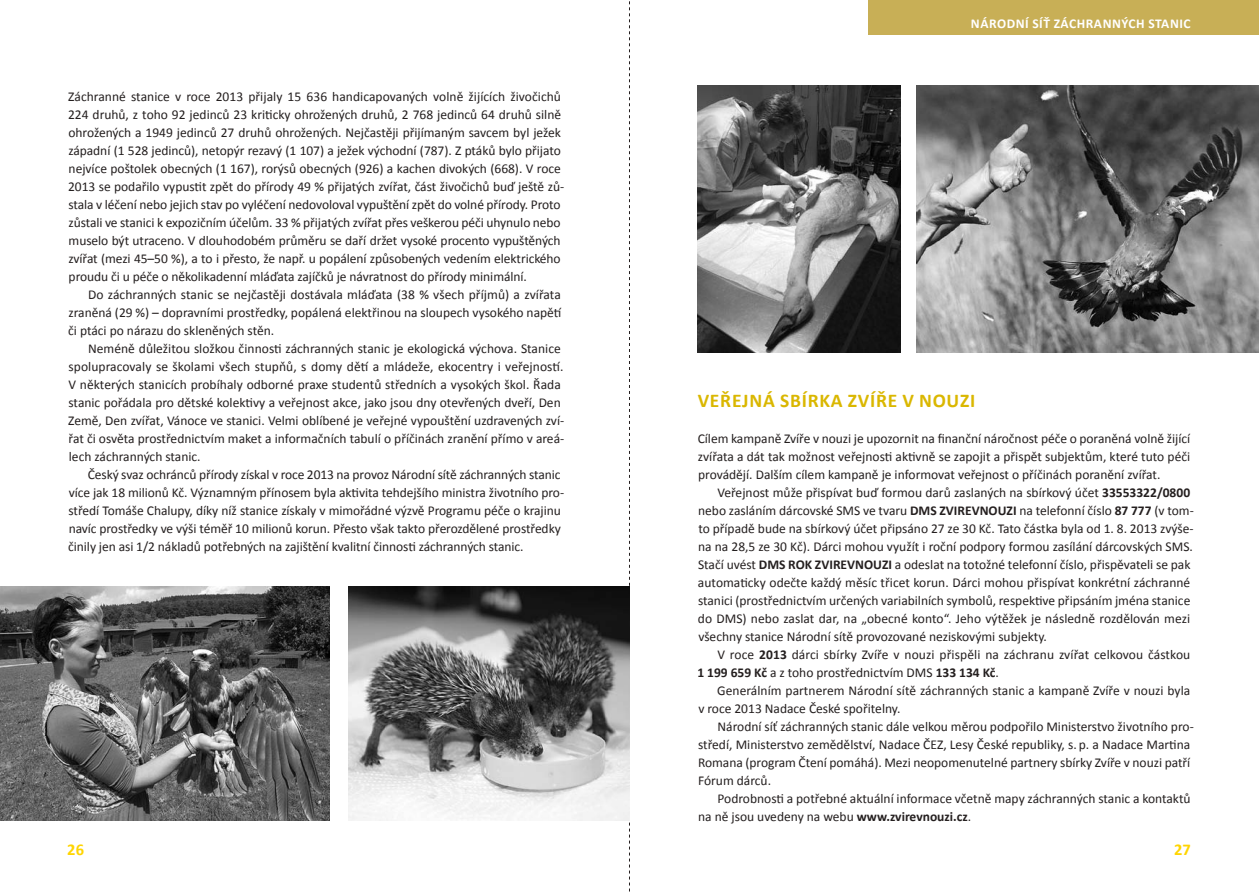
<style>
.page{position:relative;width:1259px;height:893px;background:#fff}
.page>*{position:absolute;margin:0;border:0;box-sizing:border-box;transform-origin:0 0}
.t1{font:700 19.5px "Calibri";letter-spacing:.04em;color:#dab700}
.t2{font:700 16.5px "Calibri";color:#ffd500}
.t3{font:13.5px/18px "Calibri";color:#241f1f}
.t4{font:700 13.5px "Calibri";letter-spacing:.04em;color:#fff}
.s1{font-weight:700}
</style>
<div class="page">
<div style="left:868px;top:0;width:391px;height:34px;background:#c8af56"></div>
<img style="left:697px;top:85px;width:203px;height:268px">
<img style="left:916px;top:85px;width:343px;height:267px">
<svg style="left:629px;top:1px;width:1px;height:891px"></svg>
<img style="left:0;top:587px;width:329px;height:234px">
<img style="left:349px;top:587px;width:280px;height:234px">
<p class="t3" style="left:68px;top:87px;width:498px">Záchranné stanice v roce 2013 přijaly 15 636 handicapovaných volně žijících živočichů 224 druhů, z toho 92 jedinců 23 kriticky ohrožených druhů, 2 768 jedinců 64 druhů silně ohrožených a 1949 jedinců 27 druhů ohrožených. Nejčastěji přijímaným savcem byl ježek západní (1 528 jedinců), netopýr rezavý (1 107) a ježek východní (787). Z ptáků bylo přijato nejvíce poštolek obecných (1 167), rorýsů obecných (926) a kachen divokých (668). V roce 2013 se podařilo vypustit zpět do přírody 49 % přijatých zvířat, část živočichů buď ještě zů&shy;stala v léčení nebo jejich stav po vyléčení nedovoloval vypuštění zpět do volné přírody. Proto zůstali ve stanici k expozičním účelům. 33 % přijatých zvířat přes veškerou péči uhynulo nebo muselo být utraceno. V dlouhodobém průměru se daří držet vysoké procento vypuštěných zvířat (mezi 45–50 %), a to i přesto, že např. u popálení způsobených vedením elektrického proudu či u péče o několikadenní mláďata zajíčků je návratnost do přírody minimální.</p>
<p class="t3" style="left:68px;top:285px;width:495px;text-align:justify;text-indent:20px">Do záchranných stanic se nejčastěji dostávala mláďata (38 % všech příjmů) a zvířata zraněná (29 %) – dopravními prostředky, popálená elektřinou na sloupech vysokého napětí či ptáci po nárazu do skleněných stěn.</p>
<p class="t3" style="left:68px;top:339px;width:497px;text-indent:20px">Neméně důležitou složkou činnosti záchranných stanic je ekologická výchova. Stanice spolupracovaly se školami všech stupňů, s domy dětí a mládeže, ekocentry i veřejností.<br>V některých stanicích probíhaly odborné praxe studentů středních a vysokých škol. Řada stanic pořádala pro dětské kolektivy a veřejnost akce, jako jsou dny otevřených dveří, Den Země, Den zvířat, Vánoce ve stanici. Velmi oblíbené je veřejné vypouštění uzdravených zví&shy;řat či osvěta prostřednictvím maket a informačních tabulí o příčinách zranění přímo v areá&shy;lech záchranných stanic.</p>
<p class="t3" style="left:68px;top:465px;width:497px;text-indent:19px">Český svaz ochránců přírody získal v roce 2013 na provoz Národní sítě záchranných stanic více jak 18 milionů Kč. Významným přínosem byla aktivita tehdejšího ministra životního pro&shy;středí Tomáše Chalupy, díky níž stanice získaly v mimořádné výzvě Programu péče o krajinu navíc prostředky ve výši téměř 10 milionů korun. Přesto však takto přerozdělené prostředky činily jen asi 1/2 nákladů potřebných na zajištění kvalitní činnosti záchranných stanic.</p>
<p class="t4" style="left:971px;top:16px;width:221px">NÁRODNÍ SÍŤ ZÁCHRANNÝCH STANIC</p>
<h1 class="t1" style="left:697px;top:388px;width:229px">VE ŘEJNÁ SBÍRKA ZVÍŘE V NOUZ</h1>
<h1 class="t1" style="left:970px;top:388px;width:7px">I</h1>
<p class="t3" style="left:697px;top:429px;width:494px;text-align:justify">Cílem kampaně Zvíře v nouzi je upozornit na finanční náročnost péče o poraněná volně žijící zvířata a dát tak možnost veřejnosti aktivně se zapojit a přispět subjektům, které tuto péči provádějí. Dalším cílem kampaně je informovat veřejnost o příčinách poranění zvířat.</p>
<p class="t3" style="left:698px;top:483px;width:497px;text-indent:19px">Veřejnost může přispívat buď formou darů zaslaných na sbírkový účet <span class="s1">33553322/0800 </span>nebo zasláním dárcovské SMS ve tvaru <span class="s1">DMS ZVIREVNOUZI</span> na telefonní číslo <span class="s1">87 777</span> (v tom&shy;to případě bude na sbírkový účet připsáno 27 ze 30 Kč. Tato částka byla od 1. 8. 2013 zvýše&shy;na na 28,5 ze 30 Kč). Dárci mohou využít i roční podpory formou zasílání dárcovských SMS.<br>Stačí uvést <span class="s1">DMS ROK ZVIREVNOUZI</span> a odeslat na totožné telefonní číslo, přispěvateli se pak automaticky odečte každý měsíc třicet korun. Dárci mohou přispívat konkrétní záchranné stanici (prostřednictvím určených variabilních symbolů, respektive připsáním jména stanice do DMS) nebo zaslat dar, na „obecné konto“. Jeho výtěžek je následně rozdělován mezi všechny stanice Národní sítě provozované neziskovými subjekty.</p>
<p class="t3" style="left:697px;top:645px;width:494px;text-indent:20px">V roce <span class="s1">2013</span> dárci sbírky Zvíře v nouzi přispěli na záchranu zvířat celkovou částkou<br><span class="s1">1 199 659 KČ</span> a z toho prostřednictvím DMS <span class="s1">133 134 KČ</span>.</p>
<p class="t3" style="left:698px;top:681px;width:493px;text-indent:19px">Generálním partnerem Národní sítě záchranných stanic a kampaně Zvíře v nouzi byla v roce 2013 Nadace České spořitelny.</p>
<p class="t3" style="left:698px;top:717px;width:497px;text-indent:20px">Národní síť záchranných stanic dále velkou měrou podpořilo Ministerstvo životního pro&shy;středí, Ministerstvo zemědělství, Nadace ČEZ, Lesy České republiky, s.p. a Nadace Martina Romana (program Čtení pomáhá). Mezi neopomenutelné partnery sbírky Zvíře v nouzi patří Fórum dárců.</p>
<p class="t3" style="left:698px;top:789px;width:494px;text-indent:19px">Podrobnosti a potřebné aktuální informace včetně mapy záchranných stanic a kontaktů na ně jsou uvedeny na webu <span class="s1">WWW.ZVIREVNOUZI.CZ</span>.</p>
<p class="t2" style="left:67px;top:839px;width:18px">26</p>
<p class="t2" style="left:1174px;top:839px;width:18px">27</p>
</div>
